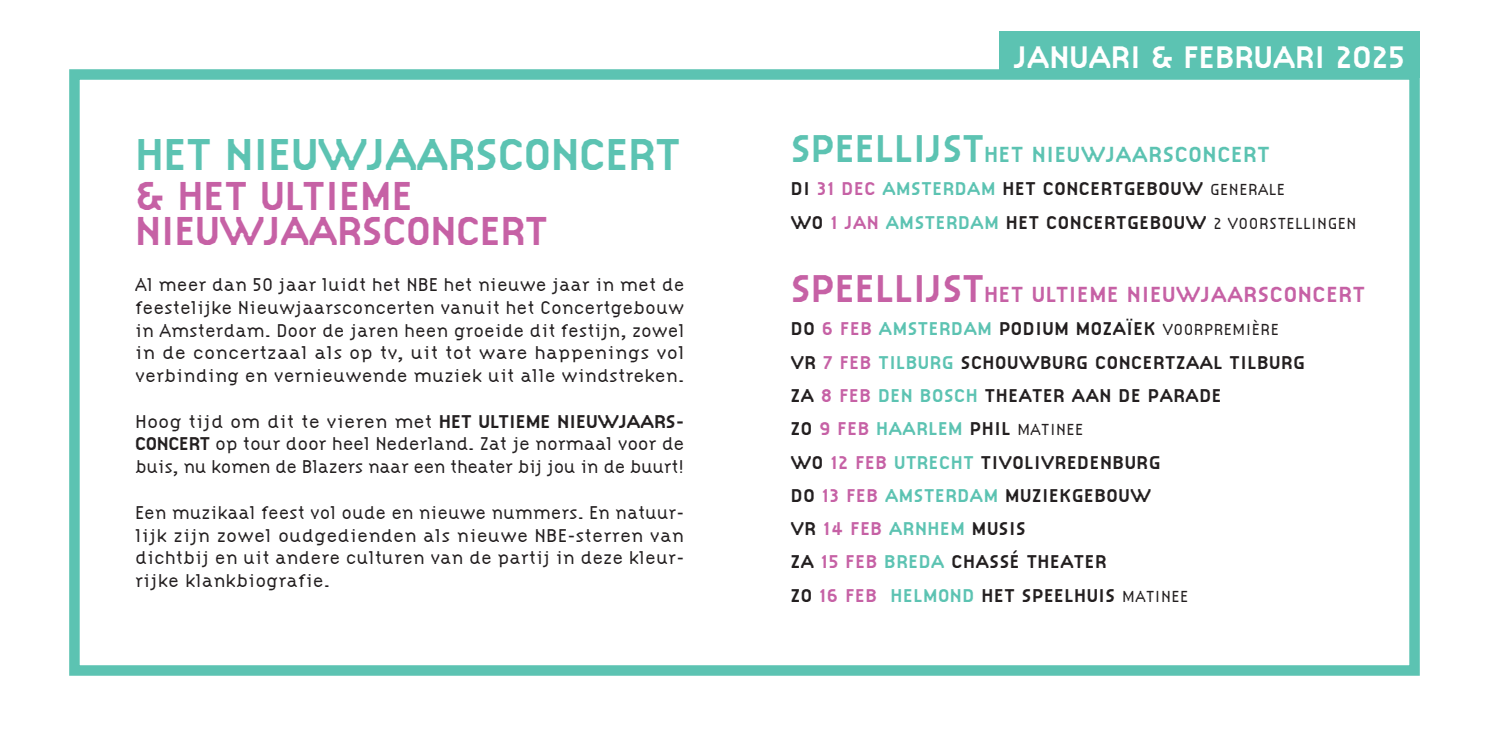
<style>
.page{position:relative;width:1489px;height:745px;background:#fff}
.page>*{position:absolute;margin:0;border:0;box-sizing:border-box;transform-origin:0 0}
.t1{font:700 46.38px "Citizen OT";letter-spacing:-.01em;color:#5cc3b2}
.t2{font:700 42px/35.5px "Citizen OT";letter-spacing:-.01em;color:#c661a5}
.t3{font:700 32.38px "Citizen OT";color:#fff}
.t4{font:700 22.75px "Citizen OT";letter-spacing:.03em;color:#c661a5}
.t5{font:700 22.75px "Citizen OT";letter-spacing:.03em;color:#5cc3b2}
.t6{font:300 19.25px/22.8px "Citizen OT";letter-spacing:-.005em;color:#231f20;text-align:justify}
.t7{font:700 19.25px/33.2px "Citizen OT";letter-spacing:.03em;color:#231f20}
.s1{font-weight:700}
.s2{font-size:40.25px}
.s3{color:#c661a5}
.s4{color:#5cc3b2}
.s5{font-weight:300;font-size:16.62px}
</style>
<div class="page">
<div style="left:69px;top:69px;width:1350px;height:606px;border:10px solid #5cc3b2"></div>
<div style="left:999px;top:31px;width:420px;height:47px;background:#5cc3b2"></div>
<h1 class="t1" style="left:135px;top:127px;width:546px">HET NIEUWJAARSCONCERT</h1>
<h2 class="t2" style="left:135px;top:178px;width:414px">&amp; HET ULTIEME<br>NIEUWJAARSCONCERT</h2>
<p class="t6" style="left:135px;top:273px;width:551px">Al meer dan 50 jaar luidt het NBE het nieuwe jaar in met de feestelijke Nieuwjaarsconcerten vanuit het Concertgebouw in Amsterdam. Door de jaren heen groeide dit festijn, zowel in de concertzaal als op tv, uit tot ware happenings vol verbinding en vernieuwende muziek uit alle windstreken.</p>
<p class="t6" style="left:135px;top:409px;width:550px;text-align:left">Hoog tijd om dit te vieren met <span class="s1">HET ULTIEME NIEUWJAARS-<br>CONCERT</span> op tour door heel Nederland. Zat je normaal voor de buis, nu komen de Blazers naar een theater bij jou in de buurt!</p>
<p class="t6" style="left:135px;top:500px;width:550px">Een muzikaal feest vol oude en nieuwe nummers. En natuur&shy;lijk zijn zowel oudgedienden als nieuwe NBE-sterren van dichtbij en uit andere culturen van de partij in deze kleur&shy;rijke klankbiografie.</p>
<h3 class="t3" style="left:1014px;top:38px;width:392px">JANUARI &amp; FEBRUARI 2025</h3>
<p class="t5" style="left:790px;top:141px;width:480px"><span class="s2">SPEELLIJST</span>HET NIEUWJAARSCONCERT</p>
<p class="t7" style="left:790px;top:172px;width:567px">DI <span class="s3">31 DEC</span> <span class="s4">AMSTERDAM</span> HET CONCERTGEBOUW <span class="s5">GENERALE<br></span>WO <span class="s3">1 JAN</span> <span class="s4">AMSTERDAM</span> HET CONCERTGEBOUW <span class="s5">2 VOORSTELLINGEN</span></p>
<p class="t4" style="left:790px;top:281px;width:575px"><span class="s2">SPEELLIJST</span>HET ULTIEME NIEUWJAARSCONCERT</p>
<p class="t7" style="left:790px;top:312px;width:515px">DO <span class="s3">6 FEB</span> <span class="s4">AMSTERDAM</span> PODIUM MOZAÏEK <span class="s5">VOORPREMIÈRE </span>VR <span class="s3">7 FEB</span> <span class="s4">TILBURG</span> SCHOUWBURG CONCERTZAAL TILBURG ZA <span class="s3">8 FEB</span> <span class="s4">DEN BOSCH</span> THEATER AAN DE PARADE<br>ZO <span class="s3">9 FEB</span> <span class="s4">HAARLEM</span> PHIL <span class="s5">MATINEE<br></span>WO <span class="s3">12 FEB</span> <span class="s4">UTRECHT</span> TIVOLIVREDENBURG<br>DO <span class="s3">13 FEB</span> <span class="s4">AMSTERDAM</span> MUZIEKGEBOUW<br>VR <span class="s3">14 FEB</span> <span class="s4">ARNHEM</span> MUSIS<br>ZA <span class="s3">15 FEB</span> <span class="s4">BREDA</span> CHASSÉ THEATER<br>ZO <span class="s3">16 FEB</span> <span class="s4">HELMOND</span> HET SPEELHUIS <span class="s5">MATINEE</span></p>
</div>
